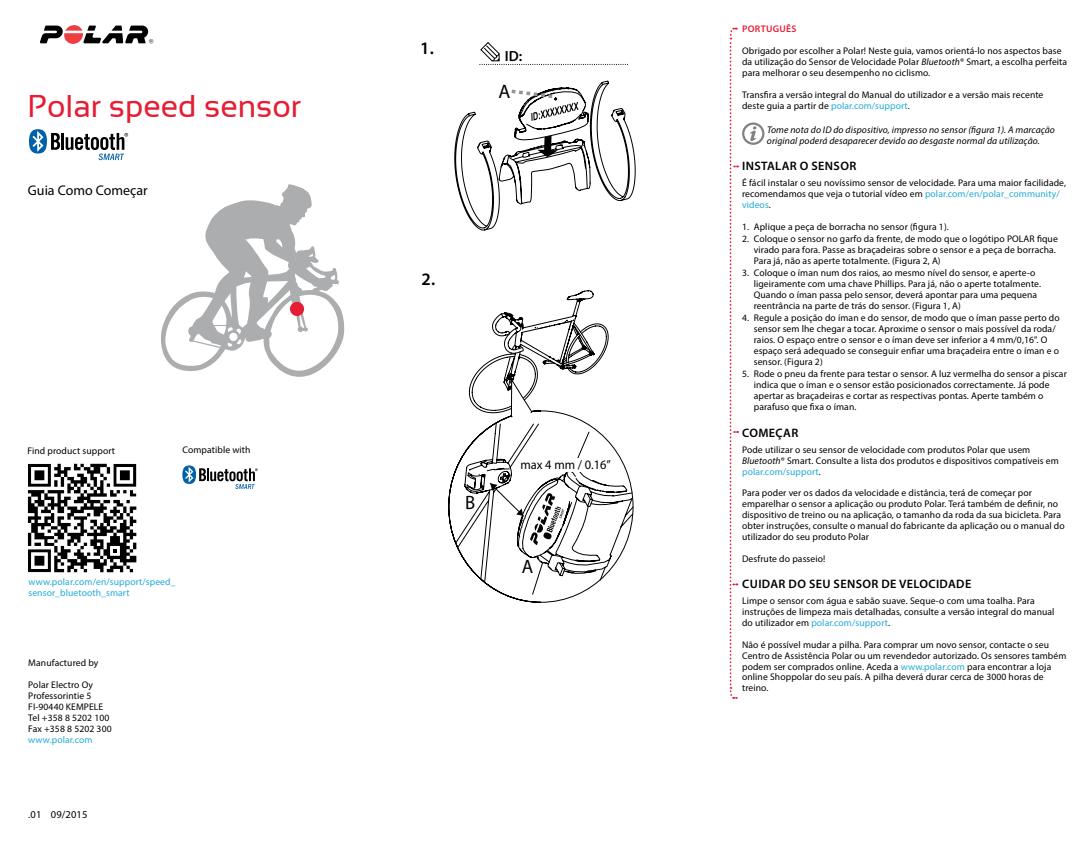
<style>
.page{position:relative;width:1092px;height:844px;background:#fff}
.page>*{position:absolute;margin:0;border:0;box-sizing:border-box;transform-origin:0 0}
.t1{font:31.5px "Sansation";color:#e61d34}
.t2{font:19.6px "Myriad Pro";color:#000}
.t3{font:19.43px "Myriad Pro";color:#000;scale:.96 1}
.t4{font:600 17.5px "Myriad Pro";color:#000}
.t5{font:600 14.7px "Myriad Pro";color:#000}
.t6{font:14px "Myriad Pro";color:#000}
.t7{font:12.95px "Myriad Pro";color:#000;scale:.96 1}
.t8{font:600 12.25px "Myriad Pro";letter-spacing:.03em;color:#000}
.t9{font:10.5px "Myriad Pro";letter-spacing:.01em;color:#000}
.t10{font:9.62px/10.8px "Myriad Pro";letter-spacing:.01em;color:#000}
.t11{font:italic 9.62px/10.8px "Myriad Pro";letter-spacing:.01em;color:#000}
.t12{font:9.62px/10.8px "Myriad Pro";letter-spacing:.01em;color:#21abd8}
.t13{font:600 9.62px "Myriad Pro";letter-spacing:.03em;color:#e61d34}
.s1{font-style:italic}
.s2{color:#21abd8}
</style>
<div class="page">
<svg style="left:27px;top:463px;width:110px;height:110px"></svg>
<svg style="left:448px;top:87px;width:186px;height:516px"></svg>
<hr style="left:61px;top:133px;width:3px;height:17px;background:#000">
<svg style="left:29px;top:129px;width:31px;height:24px"></svg>
<svg style="left:66px;top:133px;width:62px;height:27px"></svg>
<svg style="left:40px;top:25px;width:113px;height:19px"></svg>
<svg style="left:161px;top:184px;width:184px;height:193px"></svg>
<div style="left:290px;top:302px;width:14px;height:14px;background:#e61d34;border-radius:50%"></div>
<svg style="left:182px;top:465px;width:76px;height:24px"></svg>
<svg style="left:729px;top:27px;width:35px;height:671px"></svg>
<h1 class="t1" style="left:28px;top:89px;width:275px">Polar speed sensor</h1>
<h3 class="t6" style="left:28px;top:182px;width:121px">Guia Como Começar</h3>
<p class="t10" style="left:28px;top:445px;width:89px">Find product support</p>
<p class="t10" style="left:182px;top:444px;width:70px">Compatible with</p>
<p class="t12" style="left:28px;top:576px;width:149px">www.polar.com/en/support/speed_ sensor_bluetooth_smart</p>
<p class="t10" style="left:28px;top:657px;width:72px">Manufactured by</p>
<p class="t10" style="left:28px;top:678px;width:85px">Polar Electro Oy<br>Professorintie 5<br>FI-90440 KEMPELE<br>Tel +358 8 5202 100<br>Fax +358 8 5202 300</p>
<p class="t12" style="left:28px;top:733px;width:66px">www.polar.com</p>
<p class="t9" style="left:28px;top:807px;width:61px">.01 09/2015</p>
<h3 class="t4" style="left:420px;top:37px;width:15px">1.</h3>
<h3 class="t5" style="left:504px;top:46px;width:19px">ID:</h3>
<h2 class="t2" style="left:498px;top:79px;width:13px">A</h2>
<h3 class="t4" style="left:421px;top:268px;width:15px">2.</h3>
<h3 class="t3" style="left:465px;top:490px;width:12px">B</h3>
<h3 class="t7" style="left:520px;top:457px;width:96px">max 4 mm / 0.16”</h3>
<h3 class="t3" style="left:522px;top:554px;width:13px">A</h3>
<p class="t13" style="left:742px;top:23px;width:56px">PORTUGUÊS</p>
<p class="t10" style="left:742px;top:45px;width:326px">Obrigado por escolher a Polar! Neste guia, vamos orientá-lo nos aspectos base da utilização do Sensor de Velocidade Polar <span class="s1">Bluetooth</span>® Smart, a escolha perfeita para melhorar o seu desempenho no ciclismo.</p>
<p class="t10" style="left:742px;top:89px;width:303px">Transfira a versão integral do Manual do utilizador e a versão mais recente deste guia a partir de <span class="s2">polar.com/support</span>.</p>
<p class="t11" style="left:766px;top:124px;width:289px">Tome nota do ID do dispositivo, impresso no sensor (figura 1). A marcação original poderá desaparecer devido ao desgaste normal da utilização.</p>
<p class="t8" style="left:742px;top:158px;width:100px">INSTALAR O SENSOR</p>
<p class="t10" style="left:742px;top:177px;width:325px">É fácil instalar o seu novíssimo sensor de velocidade. Para uma maior facilidade, recomendamos que veja o tutorial vídeo em <span class="s2">polar.com/en/polar_community/ videos</span>.</p>
<p class="t10" style="left:742px;top:221px;width:208px">1. Aplique a peça de borracha no sensor (figura 1).</p>
<p class="t10" style="left:753px;top:233px;width:305px;text-indent:-12px">2. Coloque o sensor no garfo da frente, de modo que o logótipo POLAR fique virado para fora. Passe as braçadeiras sobre o sensor e a peça de borracha.<br>Para já, não as aperte totalmente. (Figura 2, A)</p>
<p class="t10" style="left:753px;top:267px;width:289px;text-indent:-12px">3. Coloque o íman num dos raios, ao mesmo nível do sensor, e aperte-o ligeiramente com uma chave Phillips. Para já, não o aperte totalmente.<br>Quando o íman passa pelo sensor, deverá apontar para uma pequena reentrância na parte de trás do sensor. (Figura 1, A)</p>
<p class="t10" style="left:753px;top:312px;width:307px;text-indent:-12px">4. Regule a posição do íman e do sensor, de modo que o íman passe perto do sensor sem lhe chegar a tocar. Aproxime o sensor o mais possível da roda/ raios. O espaço entre o sensor e o íman deve ser inferior a 4 mm/0,16". O espaço será adequado se conseguir enfiar uma braçadeira entre o íman e o sensor. (Figura 2)</p>
<p class="t10" style="left:753px;top:368px;width:314px;text-indent:-12px">5. Rode o pneu da frente para testar o sensor. A luz vermelha do sensor a piscar indica que o íman e o sensor estão posicionados correctamente. Já pode apertar as braçadeiras e cortar as respectivas pontas. Aperte também o parafuso que fixa o íman.</p>
<p class="t8" style="left:742px;top:424px;width:57px">COMEÇAR</p>
<p class="t10" style="left:742px;top:443px;width:318px">Pode utilizar o seu sensor de velocidade com produtos Polar que usem<br><span class="s1">Bluetooth</span>® Smart. Consulte a lista dos produtos e dispositivos compatíveis em <span class="s2">polar.com/support</span>.</p>
<p class="t10" style="left:742px;top:487px;width:324px">Para poder ver os dados da velocidade e distância, terá de começar por emparelhar o sensor a aplicação ou produto Polar. Terá também de definir, no dispositivo de treino ou na aplicação, o tamanho da roda da sua bicicleta. Para obter instruções, consulte o manual do fabricante da aplicação ou o manual do utilizador do seu produto Polar</p>
<p class="t10" style="left:742px;top:553px;width:85px">Desfrute do passeio!</p>
<p class="t8" style="left:742px;top:576px;width:122px">CUI DAR DO SEU SENSOR</p>
<p class="t8" style="left:881px;top:576px;width:91px">DE VELOCI DADE</p>
<p class="t10" style="left:742px;top:595px;width:314px">Limpe o sensor com água e sabão suave. Seque-o com uma toalha. Para instruções de limpeza mais detalhadas, consulte a versão integral do manual do utilizador em <span class="s2">polar.com/support</span>.</p>
<p class="t10" style="left:742px;top:638px;width:326px">Não é possível mudar a pilha. Para comprar um novo sensor, contacte o seu Centro de Assistência Polar ou um revendedor autorizado. Os sensores também podem ser comprados online. Aceda a <span class="s2">www.polar.com</span> para encontrar a loja online Shoppolar do seu país. A pilha deverá durar cerca de 3000 horas de treino.</p>
</div>
